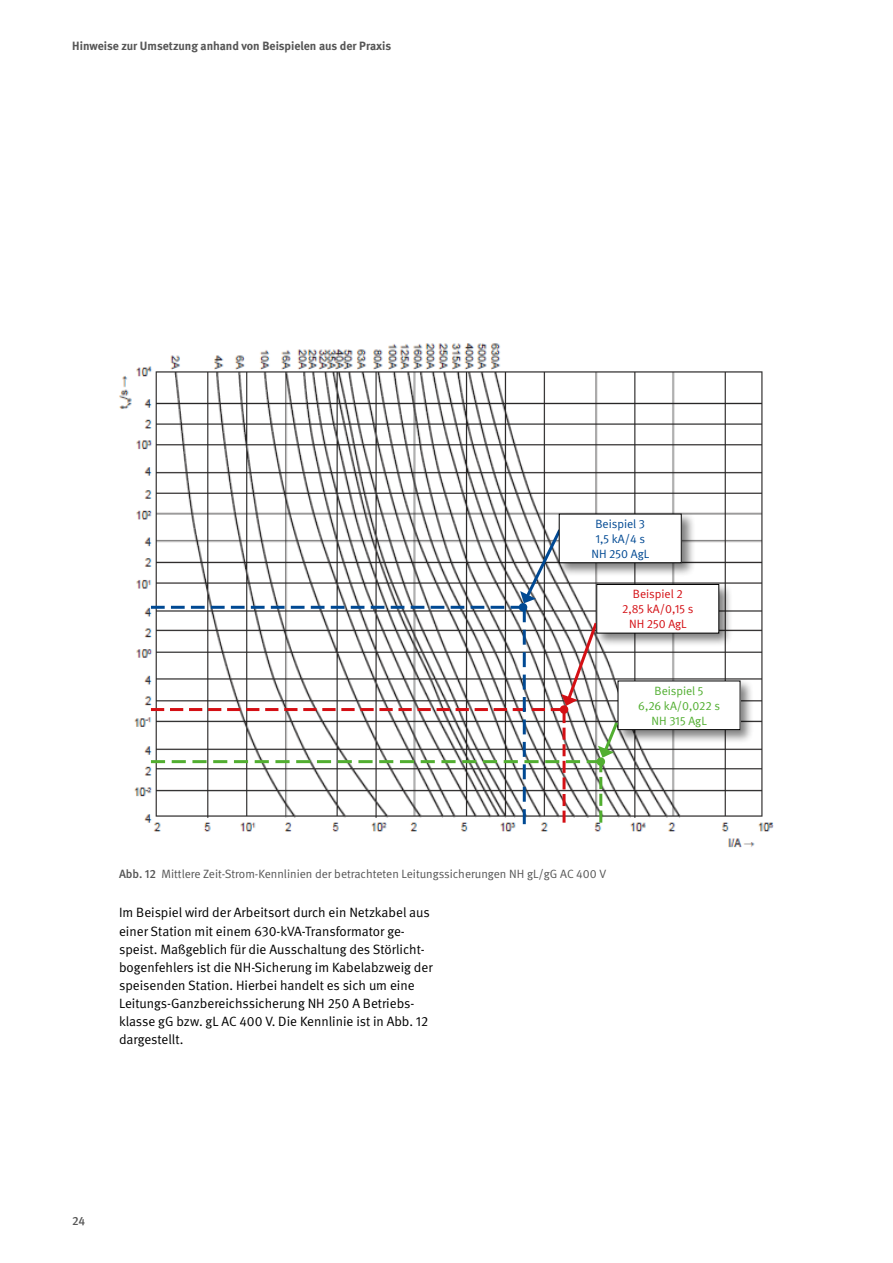
<style>
.page{position:relative;width:893px;height:1263px;background:#fff}
.page>*{position:absolute;margin:0;border:0;box-sizing:border-box;transform-origin:0 0}
.t1{font:13.5px/18.1px "DGUV Meta";color:#000}
.t2{font:12px "DGUV Meta";color:#565656}
.t3{font:700 12px "DGUV Meta";color:#565656}
.t4{font:12px/15px "DGUV Meta";color:#51ae30;text-align:center}
.t5{font:12px/15px "DGUV Meta";color:#d40f14;text-align:center}
.t6{font:12px/15px "DGUV Meta";color:#004993;text-align:center}
.t7{font:500 12px "DGUV Meta";color:#565656}
.s1{font-weight:500}
</style>
<div class="page">
<img style="left:119px;top:343px;width:655px;height:505px">
<div style="left:615px;top:678px;width:140px;height:66px;background:#000;opacity:.5"></div>
<div style="left:618px;top:681px;width:122px;height:49px;background:#fff"></div>
<div style="left:618px;top:681px;width:122px;height:49px;border:1px solid #000"></div>
<svg style="left:151px;top:526px;width:469px;height:298px"></svg>
<div style="left:557px;top:511px;width:139px;height:66px;background:#000;opacity:.5"></div>
<div style="left:559px;top:514px;width:122px;height:49px;background:#fff"></div>
<div style="left:559px;top:514px;width:123px;height:49px;border:1px solid #000"></div>
<div style="left:594px;top:582px;width:139px;height:66px;background:#000;opacity:.5"></div>
<div style="left:597px;top:584px;width:122px;height:49px;background:#fff"></div>
<div style="left:596px;top:584px;width:123px;height:49px;border:1px solid #000"></div>
<p class="t3" style="left:72px;top:39px;width:320px">Hinweise zur Umsetzung anhand von Beispielen aus der Praxis</p>
<p class="t6" style="left:591px;top:516px;width:59px">Beispiel 3<br>1,5 kA/4 s<br>NH 250 AgL</p>
<p class="t5" style="left:622px;top:587px;width:73px">Beispiel 2<br>2,85 kA/0,15 s<br>NH 250 AgL</p>
<p class="t4" style="left:638px;top:683px;width:83px">Beispiel 5<br>6,26 kA/0,022 s<br>NH 315 AgL</p>
<p class="t2" style="left:119px;top:866px;width:489px"><span class="s1">Abb. 12</span> Mittlere Zeit-Strom-Kennlinien der betrachteten Leitungssicherungen NH gL/gG AC 400 V</p>
<p class="t1" style="left:119px;top:904px;width:315px">Im Beispiel wird der Arbeitsort durch ein Netzkabel aus einer Station mit einem 630-kVA-Transformator ge&shy;speist. Maßgeblich für die Ausschaltung des Störlicht&shy;bogenfehlers ist die NH-Sicherung im Kabelabzweig der speisenden Station. Hierbei handelt es sich um eine Leitungs-Ganzbereichssicherung NH 250 A Betriebs&shy;klasse gG bzw. gL AC 400 V. Die Kennlinie ist in Abb. 12 dargestellt.</p>
<p class="t7" style="left:72px;top:1213px;width:14px">24</p>
</div>
